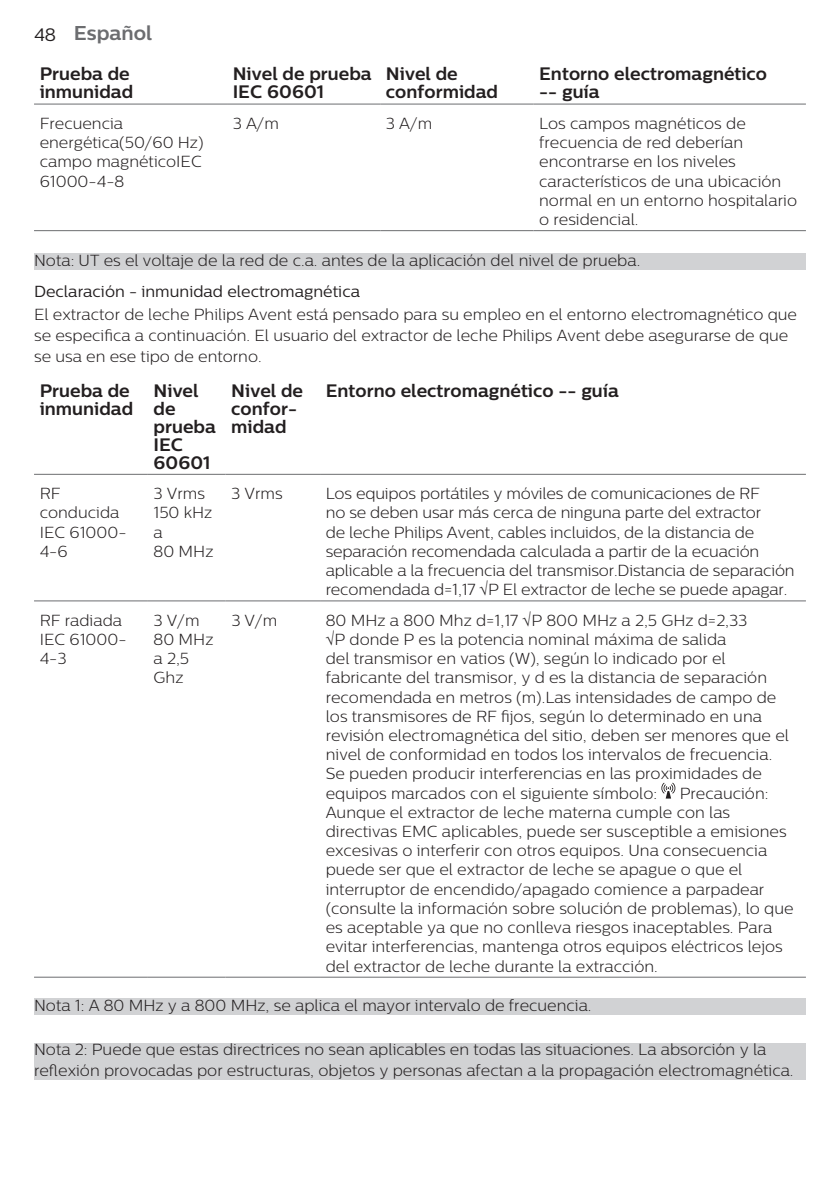
<style>
.page{position:relative;width:840px;height:1191px;background:#fff}
.page>*{position:absolute;margin:0;border:0;box-sizing:border-box;transform-origin:0 0}
.t1{font:700 20px "Centrale Sans";color:#6c6d70}
.t2{font:700 18px/18px "Centrale Sans";color:#231f20}
.t3{font:18px "Centrale Sans";color:#231f20}
.t4{font:300 16px/19.2px "Centrale Sans";color:#231f20}
.t5{font:16px "Centrale Sans";color:#231f20}
</style>
<div class="page">
<div style="left:34px;top:254px;width:771px;height:16px;background:#d1d2d4"></div>
<div style="left:34px;top:998px;width:771px;height:16px;background:#d1d2d4"></div>
<div style="left:34px;top:1043px;width:771px;height:37px;background:#d1d2d4"></div>
<hr style="left:34px;top:104px;width:193px;height:1px;background:#6c6d70">
<hr style="left:227px;top:104px;width:153px;height:1px;background:#6c6d70">
<hr style="left:380px;top:104px;width:153px;height:1px;background:#6c6d70">
<hr style="left:533px;top:104px;width:272px;height:1px;background:#6c6d70">
<hr style="left:34px;top:230px;width:193px;height:1px;background:#6c6d70">
<hr style="left:227px;top:230px;width:153px;height:1px;background:#6c6d70">
<hr style="left:380px;top:230px;width:153px;height:1px;background:#6c6d70">
<hr style="left:533px;top:230px;width:272px;height:1px;background:#6c6d70">
<hr style="left:34px;top:474px;width:114px;height:1px;background:#6c6d70">
<hr style="left:148px;top:474px;width:77px;height:1px;background:#6c6d70">
<hr style="left:225px;top:474px;width:95px;height:1px;background:#6c6d70">
<hr style="left:320px;top:474px;width:485px;height:1px;background:#6c6d70">
<hr style="left:34px;top:600px;width:114px;height:1px;background:#6c6d70">
<hr style="left:148px;top:600px;width:77px;height:1px;background:#6c6d70">
<hr style="left:225px;top:600px;width:95px;height:1px;background:#6c6d70">
<hr style="left:320px;top:600px;width:485px;height:1px;background:#6c6d70">
<hr style="left:34px;top:976px;width:114px;height:1px;background:#6c6d70">
<hr style="left:148px;top:976px;width:77px;height:1px;background:#6c6d70">
<hr style="left:225px;top:976px;width:95px;height:1px;background:#6c6d70">
<hr style="left:320px;top:976px;width:485px;height:1px;background:#6c6d70">
<svg style="left:661px;top:782px;width:14px;height:16px"></svg>
<p class="t1" style="left:74px;top:21px;width:80px">Español</p>
<p class="t3" style="left:34px;top:24px;width:24px">48</p>
<p class="t2" style="left:40px;top:65px;width:95px">Prueba de inmunidad</p>
<p class="t2" style="left:232px;top:65px;width:140px">Nivel de prueba<br>IEC 60601</p>
<p class="t2" style="left:386px;top:65px;width:113px">Nivel de conformidad</p>
<p class="t2" style="left:539px;top:65px;width:229px">Entorno electromagnético -- guía</p>
<p class="t4" style="left:40px;top:114px;width:165px">Frecuencia energética(50/60 Hz) campo magnéticoIEC<br>61000-4-8</p>
<p class="t4" style="left:232px;top:114px;width:48px">3 A/m</p>
<p class="t4" style="left:386px;top:114px;width:48px">3 A/m</p>
<p class="t4" style="left:539px;top:114px;width:259px">Los campos magnéticos de frecuencia de red deberían encontrarse en los niveles característicos de una ubicación normal en un entorno hospitalario o residencial.</p>
<p class="t4" style="left:34px;top:250px;width:607px">Nota: UT es el voltaje de la red de c.a. antes de la aplicación del nivel de prueba.</p>
<p class="t5" style="left:34px;top:282px;width:327px">Declaración - inmunidad electromagnética</p>
<p class="t4" style="left:34px;top:304px;width:764px;line-height:20.8px">El extractor de leche Philips Avent está pensado para su empleo en el entorno electromagnético que se especifica a continuación. El usuario del extractor de leche Philips Avent debe asegurarse de que se usa en ese tipo de entorno.</p>
<p class="t2" style="left:40px;top:381px;width:95px">Prueba de inmunidad</p>
<p class="t2" style="left:153px;top:381px;width:64px">Nivel de prueba<br>IEC<br>60601</p>
<p class="t2" style="left:231px;top:381px;width:73px">Nivel de confor&shy;midad</p>
<p class="t2" style="left:325px;top:381px;width:294px">Entorno electromagnético -- guía</p>
<p class="t4" style="left:40px;top:484px;width:88px">RF conducida<br>IEC 61000-<br>4-6</p>
<p class="t4" style="left:153px;top:484px;width:61px">3 Vrms<br>150 kHz a<br>80 MHz</p>
<p class="t4" style="left:231px;top:484px;width:53px">3 Vrms</p>
<p class="t4" style="left:325px;top:484px;width:470px">Los equipos portátiles y móviles de comunicaciones de RF<br>no se deben usar más cerca de ninguna parte del extractor<br>de leche Philips Avent, cables incluidos, de la distancia de separación recomendada calculada a partir de la ecuación aplicable a la frecuencia del transmisor.Distancia de separación recomendada d=1,17 √P El extractor de leche se puede apagar.</p>
<p class="t4" style="left:40px;top:610px;width:88px">RF radiada<br>IEC 61000-<br>4-3</p>
<p class="t4" style="left:153px;top:610px;width:61px">3 V/m<br>80 MHz a 2,5<br>Ghz</p>
<p class="t4" style="left:231px;top:610px;width:47px">3 V/m</p>
<p class="t4" style="left:325px;top:610px;width:464px">80 MHz a 800 Mhz d=1,17 √P 800 MHz a 2,5 GHz d=2,33<br>√P donde P es la potencia nominal máxima de salida<br>del transmisor en vatios (W), según lo indicado por el fabricante del transmisor, y d es la distancia de separación recomendada en metros (m).Las intensidades de campo de los transmisores de RF fijos, según lo determinado en una revisión electromagnética del sitio, deben ser menores que el nivel de conformidad en todos los intervalos de frecuencia.<br>Se pueden producir interferencias en las proximidades de equipos marcados con el siguiente símbolo:</p>
<p class="t4" style="left:325px;top:783px;width:469px;text-indent:354px">Precaución:<br>Aunque el extractor de leche materna cumple con las directivas EMC aplicables, puede ser susceptible a emisiones excesivas o interferir con otros equipos. Una consecuencia puede ser que el extractor de leche se apague o que el interruptor de encendido/apagado comience a parpadear (consulte la información sobre solución de problemas), lo que es aceptable ya que no conlleva riesgos inaceptables. Para evitar interferencias, mantenga otros equipos eléctricos lejos del extractor de leche durante la extracción.</p>
<p class="t4" style="left:34px;top:995px;width:558px">Nota 1: A 80 MHz y a 800 MHz, se aplica el mayor intervalo de frecuencia.</p>
<p class="t4" style="left:34px;top:1039px;width:760px;line-height:20.8px">Nota 2: Puede que estas directrices no sean aplicables en todas las situaciones. La absorción y la reflexión provocadas por estructuras, objetos y personas afectan a la propagación electromagnética.</p>
</div>
